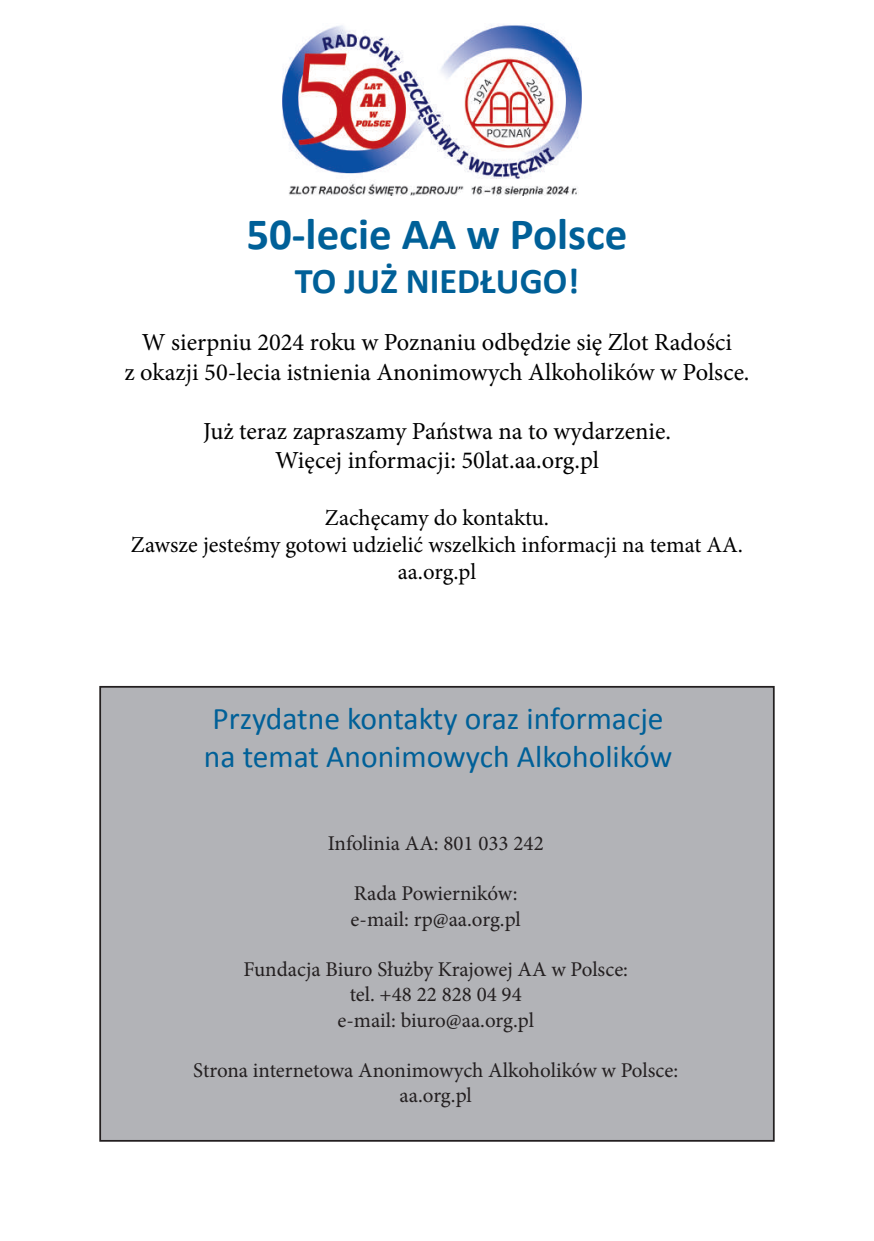
<style>
.page{position:relative;width:874px;height:1241px;background:#fff}
.page>*{position:absolute;margin:0;border:0;box-sizing:border-box;transform-origin:0 0}
.t1{font:700 44.8px "Calibri";color:#006098}
.t2{font:700 36.23px "Calibri";color:#006098}
.t3{font:31.5px/37.8px "Calibri";color:#006098}
.t4{font:24.5px/29.4px "Minion Pro";color:#000;text-align:center}
.t5{font:22.75px/27.3px "Minion Pro";color:#000;text-align:center}
.t6{font:21px/25.2px "Minion Pro";color:#231f20;text-align:center}
</style>
<div class="page">
<div style="left:100px;top:686px;width:673px;height:454px;background:#b2b3b7"></div>
<div style="left:99px;top:685px;width:675px;height:456px;border:2px solid #231f20"></div>
<img style="left:282px;top:25px;width:299px;height:170px">
<h1 class="t1" style="left:246px;top:205px;width:382px">50-lecie AA w Polsce</h1>
<h2 class="t2" style="left:294px;top:257px;width:286px">TO JUŻ NIEDŁUGO!</h2>
<p class="t4" style="left:124px;top:328px;width:626px">W sierpniu 2024 roku w Poznaniu odbędzie się Zlot Radości<br>z okazji 50-lecia istnienia Anonimowych Alkoholików w Polsce.</p>
<p class="t4" style="left:203px;top:416px;width:469px">Już teraz zapraszamy Państwa na to wydarzenie.<br>Więcej informacji: 50lat.aa.org.pl</p>
<p class="t5" style="left:131px;top:504px;width:613px">Zachęcamy do kontaktu.<br>Zawsze jesteśmy gotowi udzielić wszelkich informacji na temat AA. aa.org.pl</p>
<h3 class="t3" style="left:204px;top:700px;width:469px">Przydatne kontakty oraz informacje na temat Anonimowych Alkoholików</h3>
<p class="t6" style="left:327px;top:830px;width:217px">Infolinia AA: 801 033 242</p>
<p class="t6" style="left:350px;top:881px;width:172px;text-align:left">Rada Powierników: e-mail: rp@aa.org.pl</p>
<p class="t6" style="left:243px;top:956px;width:386px">Fundacja Biuro Służby Krajowej AA w Polsce: tel. +48 22 828 04 94<br>e-mail: biuro@aa.org.pl</p>
<p class="t6" style="left:193px;top:1057px;width:486px">Strona internetowa Anonimowych Alkoholików w Polsce: aa.org.pl</p>
</div>
